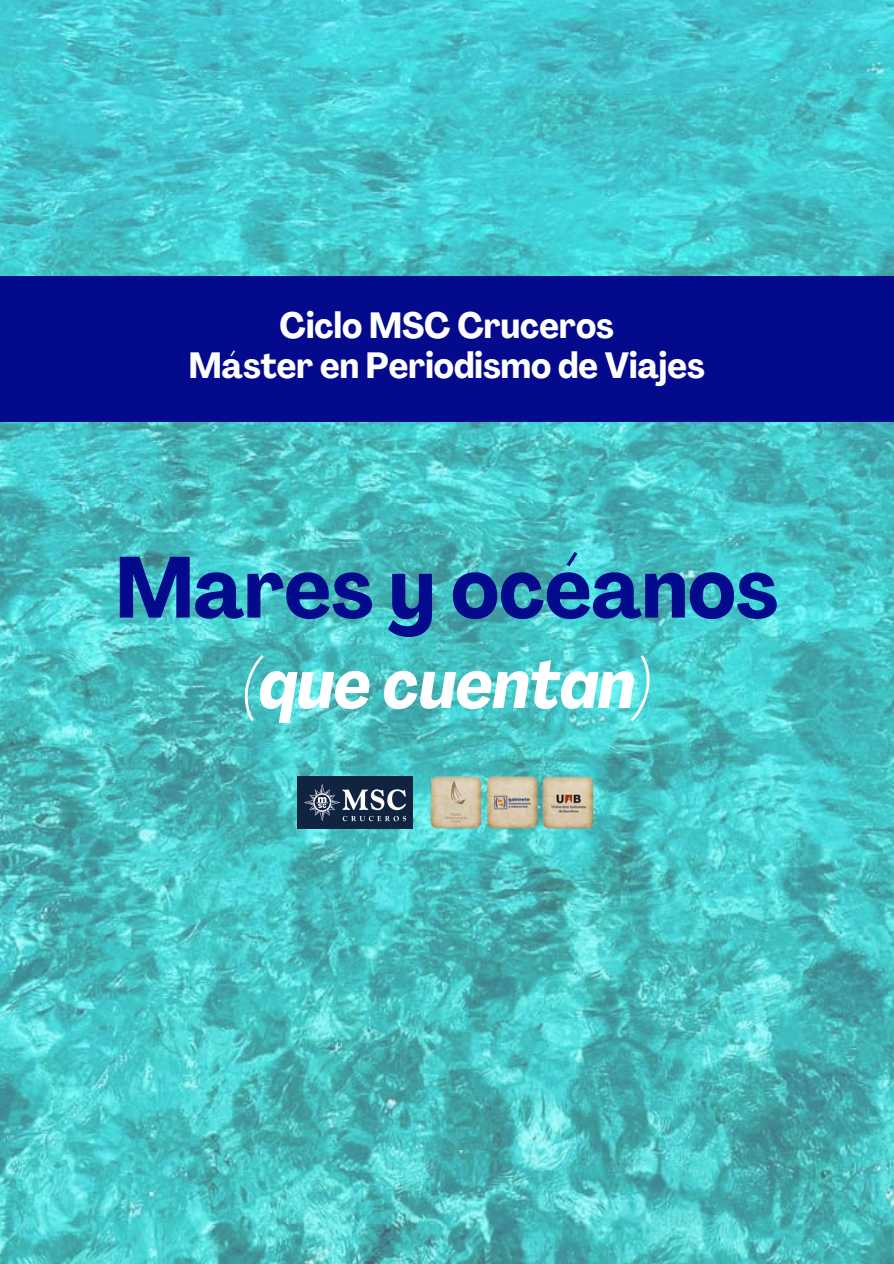
<style>
.page{position:relative;width:894px;height:1264px;background:#fff}
.page>*{position:absolute;margin:0;border:0;box-sizing:border-box;transform-origin:0 0}
.t1{font:700 condensed 85.5px "Agrandir";color:#030a8c}
.t2{font:italic 700 condensed 70.5px "Agrandir";color:#fff}
.t3{font:700 condensed 36px "Agrandir";color:#fff}
</style>
<div class="page">
<img style="left:0;top:0;width:893px;height:1263px">
<div style="left:0;top:276px;width:893px;height:145px;background:#030a8c"></div>
<img style="left:297px;top:777px;width:115px;height:51px">
<img style="left:428px;top:777px;width:168px;height:51px">
<p class="t3" style="left:279px;top:311px;width:336px">Ciclo MSC Cruceros</p>
<h1 class="t3" style="left:189px;top:351px;width:517px">Máster en Periodismo de Viajes</h1>
<p class="t1" style="left:115px;top:553px;width:664px">Mares y océanos</p>
<h2 class="t2" style="left:243px;top:655px;width:408px">(que cuentan)</h2>
</div>
